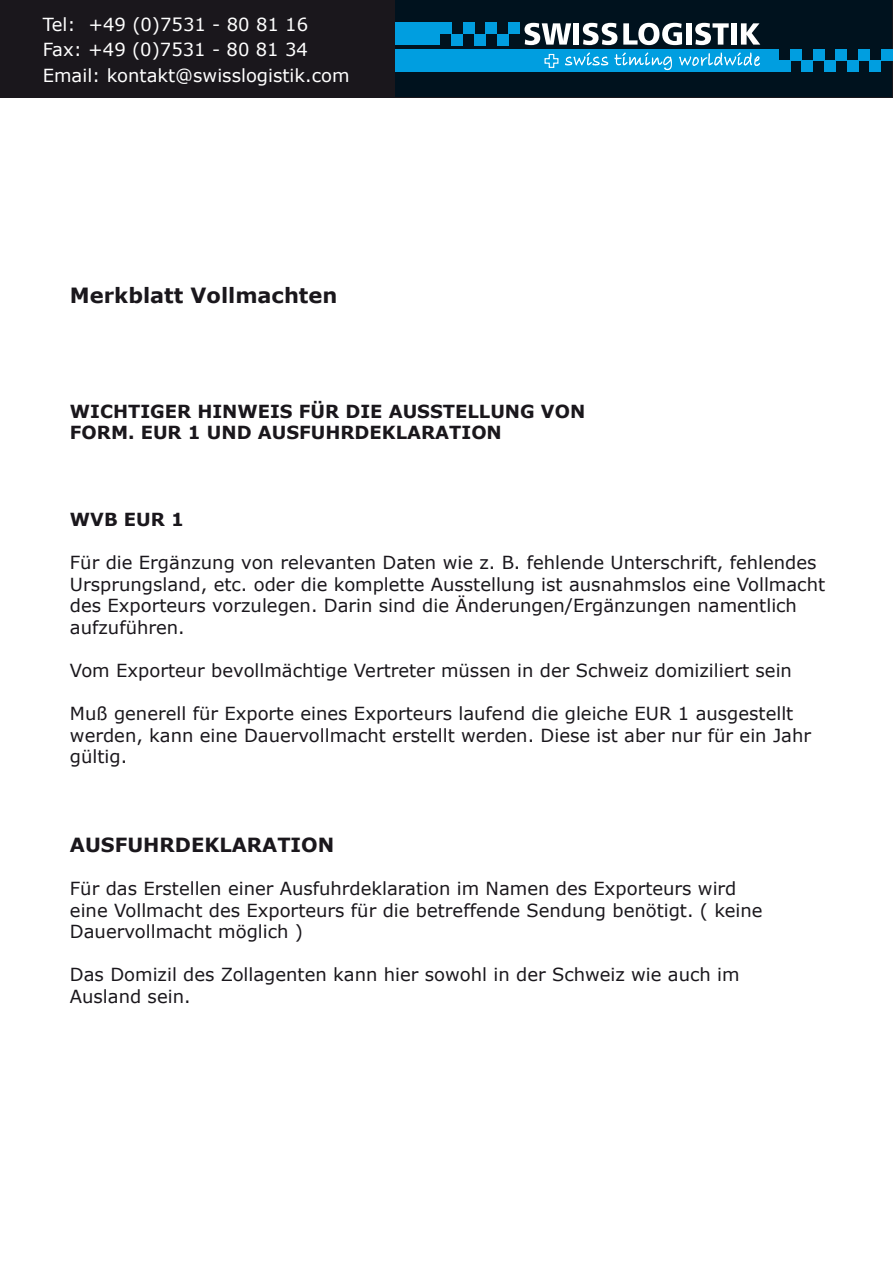
<style>
.page{position:relative;width:893px;height:1263px;background:#fff}
.page>*{position:absolute;margin:0;border:0;box-sizing:border-box;transform-origin:0 0}
.t1{font:700 21px "Verdana";color:#1a171c}
.t2{font:700 19.5px "Verdana";color:#1a171c}
.t3{font:18px/21.6px "Verdana";color:#1a171c}
.t4{font:700 18px/21.6px "Verdana";color:#1a171c}
.t5{font:18px/25.5px "Verdana";color:#fff}
</style>
<div class="page">
<div style="left:0;top:0;width:893px;height:97px;background:#1a171c"></div>
<div style="left:395px;top:0;width:497px;height:97px;background:#00121e"></div>
<div style="left:779px;top:60px;width:11px;height:12px;background:#009ee0"></div>
<div style="left:790px;top:49px;width:12px;height:11px;background:#009ee0"></div>
<div style="left:802px;top:60px;width:11px;height:12px;background:#009ee0"></div>
<div style="left:813px;top:49px;width:11px;height:11px;background:#009ee0"></div>
<div style="left:824px;top:60px;width:12px;height:12px;background:#009ee0"></div>
<div style="left:836px;top:49px;width:11px;height:11px;background:#009ee0"></div>
<div style="left:847px;top:60px;width:11px;height:12px;background:#009ee0"></div>
<div style="left:858px;top:49px;width:12px;height:11px;background:#009ee0"></div>
<div style="left:870px;top:60px;width:11px;height:12px;background:#009ee0"></div>
<div style="left:881px;top:49px;width:11px;height:11px;background:#009ee0"></div>
<div style="left:395px;top:49px;width:384px;height:23px;background:#009ee0"></div>
<div style="left:440px;top:23px;width:12px;height:11px;background:#009ee0"></div>
<div style="left:452px;top:34px;width:11px;height:11px;background:#009ee0"></div>
<div style="left:463px;top:23px;width:11px;height:11px;background:#009ee0"></div>
<div style="left:474px;top:34px;width:12px;height:11px;background:#009ee0"></div>
<div style="left:486px;top:23px;width:11px;height:11px;background:#009ee0"></div>
<div style="left:497px;top:34px;width:11px;height:11px;background:#009ee0"></div>
<div style="left:508px;top:23px;width:11px;height:11px;background:#009ee0"></div>
<div style="left:395px;top:23px;width:45px;height:22px;background:#009ee0"></div>
<svg style="left:524px;top:23px;width:47px;height:22px"></svg>
<div style="left:574px;top:23px;width:5px;height:22px;background:#fff"></div>
<svg style="left:583px;top:23px;width:34px;height:22px"></svg>
<svg style="left:623px;top:23px;width:59px;height:22px"></svg>
<div style="left:686px;top:23px;width:6px;height:22px;background:#fff"></div>
<svg style="left:695px;top:23px;width:34px;height:22px"></svg>
<div style="left:731px;top:23px;width:6px;height:22px;background:#fff"></div>
<svg style="left:741px;top:23px;width:19px;height:22px"></svg>
<svg style="left:565px;top:52px;width:43px;height:14px"></svg>
<svg style="left:614px;top:52px;width:58px;height:18px"></svg>
<svg style="left:679px;top:52px;width:81px;height:14px"></svg>
<svg style="left:544px;top:53px;width:15px;height:15px"></svg>
<p class="t5" style="left:43px;top:11px;width:308px">Tel: +49 (0)7531 - 80 81 16<br>Fax: +49 (0)7531 - 80 81 34<br>Email: kontakt@swisslogistik.com</p>
<p class="t1" style="left:70px;top:280px;width:269px">Merkblatt Vollmachten</p>
<p class="t4" style="left:70px;top:400px;width:517px">WICHTIGER HINWEIS FÜR DIE AUSSTELLUNG VON<br>FORM. EUR 1 UND AUSFUHRDEKLARATION</p>
<p class="t4" style="left:70px;top:508px;width:115px">WVB EUR 1</p>
<p class="t3" style="left:70px;top:551px;width:757px">Für die Ergänzung von relevanten Daten wie z. B. fehlende Unterschrift, fehlendes Ursprungsland, etc. oder die komplette Ausstellung ist ausnahmslos eine Vollmacht des Exporteurs vorzulegen. Darin sind die Änderungen/Ergänzungen namentlich aufzuführen.</p>
<p class="t3" style="left:70px;top:659px;width:723px">Vom Exporteur bevollmächtige Vertreter müssen in der Schweiz domiziliert sein</p>
<p class="t3" style="left:70px;top:703px;width:743px">Muß generell für Exporte eines Exporteurs laufend die gleiche EUR 1 ausgestellt werden, kann eine Dauervollmacht erstellt werden. Diese ist aber nur für ein Jahr gültig.</p>
<p class="t2" style="left:70px;top:831px;width:266px">AUSFUHRDEKLARATION</p>
<p class="t3" style="left:70px;top:877px;width:694px">Für das Erstellen einer Ausfuhrdeklaration im Namen des Exporteurs wird eine Vollmacht des Exporteurs für die betreffende Sendung benötigt. ( keine<br>Dauervollmacht möglich )</p>
<p class="t3" style="left:70px;top:964px;width:671px">Das Domizil des Zollagenten kann hier sowohl in der Schweiz wie auch im<br>Ausland sein.</p>
</div>
